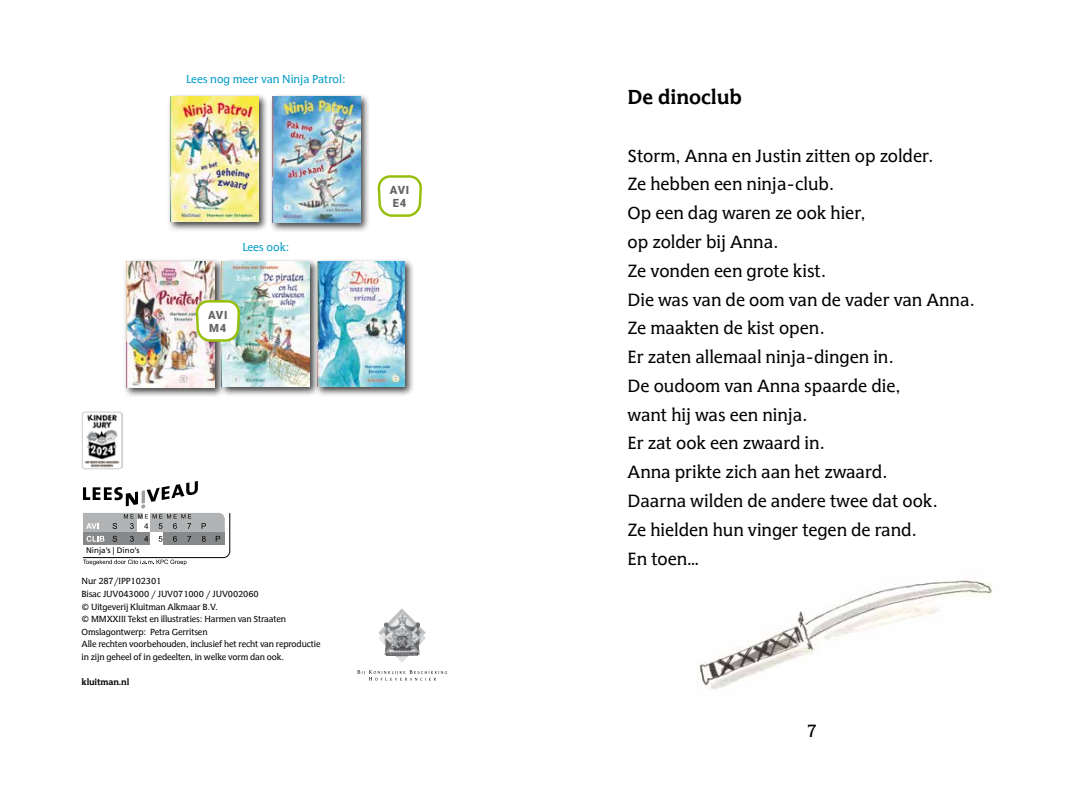
<style>
.page{position:relative;width:1078px;height:791px;background:#fff}
.page>*{position:absolute;margin:0;border:0;box-sizing:border-box;transform-origin:0 0}
.t1{font:700 20px "Hybrid";color:#000}
.t2{font:500 17.5px/28.8px "Hybrid";color:#000}
.t3{font:500 11.25px "Hybrid";color:#009cca}
.t4{font:900 11.25px/12.5px "Roboto";letter-spacing:.06em;color:#646567}
.t5{font:500 8.75px/12.5px "Hybrid";letter-spacing:-.015em;color:#000}
.t6{font:700 8.75px "Hybrid";letter-spacing:-.015em;color:#000}
.t7{font:8px "Frutiger LT Std";color:#000}
</style>
<div class="page">
<img style="left:698px;top:580px;width:295px;height:110px">
<img style="left:378px;top:608px;width:48px;height:54px">
<svg style="left:357px;top:670px;width:90px;height:10px"></svg>
<div style="left:167px;top:93px;width:101px;height:139px;background:#000;opacity:.75"></div>
<img style="left:170px;top:96px;width:88px;height:126px">
<div style="left:123px;top:258px;width:102px;height:140px;background:#000;opacity:.75"></div>
<img style="left:126px;top:261px;width:89px;height:126px">
<div style="left:218px;top:258px;width:102px;height:139px;background:#000;opacity:.75"></div>
<img style="left:222px;top:261px;width:87px;height:125px">
<div style="left:314px;top:258px;width:101px;height:139px;background:#000;opacity:.75"></div>
<img style="left:317px;top:261px;width:87px;height:125px">
<img style="left:81px;top:411px;width:41px;height:58px">
<svg style="left:83px;top:481px;width:147px;height:85px"></svg>
<div style="left:268px;top:93px;width:102px;height:140px;background:#000;opacity:.75"></div>
<img style="left:272px;top:96px;width:88px;height:126px">
<svg style="left:377px;top:175px;width:45px;height:42px"></svg>
<svg style="left:194px;top:299px;width:47px;height:44px"></svg>
<p class="t3" style="left:186px;top:72px;width:161px">Lees nog meer van Ninja Patrol:</p>
<p class="t3" style="left:242px;top:240px;width:49px">Lees ook:</p>
<p class="t4" style="left:208px;top:308px;width:21px">AVI<br>M4</p>
<p class="t4" style="left:390px;top:184px;width:21px">AVI<br>E4</p>
<p class="t7" style="left:86px;top:545px;width:55px">Ninja’s | Dino’s</p>
<p class="t5" style="left:81px;top:575px;width:240px">Nur 287/IPP102301<br>Bisac JUV043000 / JUV071000 / JUV002060<br>© Uitgeverij Kluitman Alkmaar B.V.<br>© MMXXIII Tekst en illustraties: Harmen van Straaten Omslagontwerp: Petra Gerritsen<br>Alle rechten voorbehouden, inclusief het recht van reproductie in zijn geheel of in gedeelten, in welke vorm dan ook.</p>
<p class="t6" style="left:81px;top:675px;width:49px">kluitman.nl</p>
<p class="t1" style="left:627px;top:84px;width:116px">De dinoclub</p>
<p class="t2" style="left:627px;top:141px;width:349px">Storm, Anna en Justin zitten op zolder.<br>Ze hebben een ninja-club.<br>Op een dag waren ze ook hier,<br>op zolder bij Anna.<br>Ze vonden een grote kist.<br>Die was van de oom van de vader van Anna.<br>Ze maakten de kist open.<br>Er zaten allemaal ninja-dingen in.<br>De oudoom van Anna spaarde die,<br>want hij was een ninja.<br>Er zat ook een zwaard in.<br>Anna prikte zich aan het zwaard.<br>Daarna wilden de andere twee dat ook.<br>Ze hielden hun vinger tegen de rand.<br>En toen…</p>
<p class="t2" style="left:806px;top:716px;width:12px">7</p>
</div>
